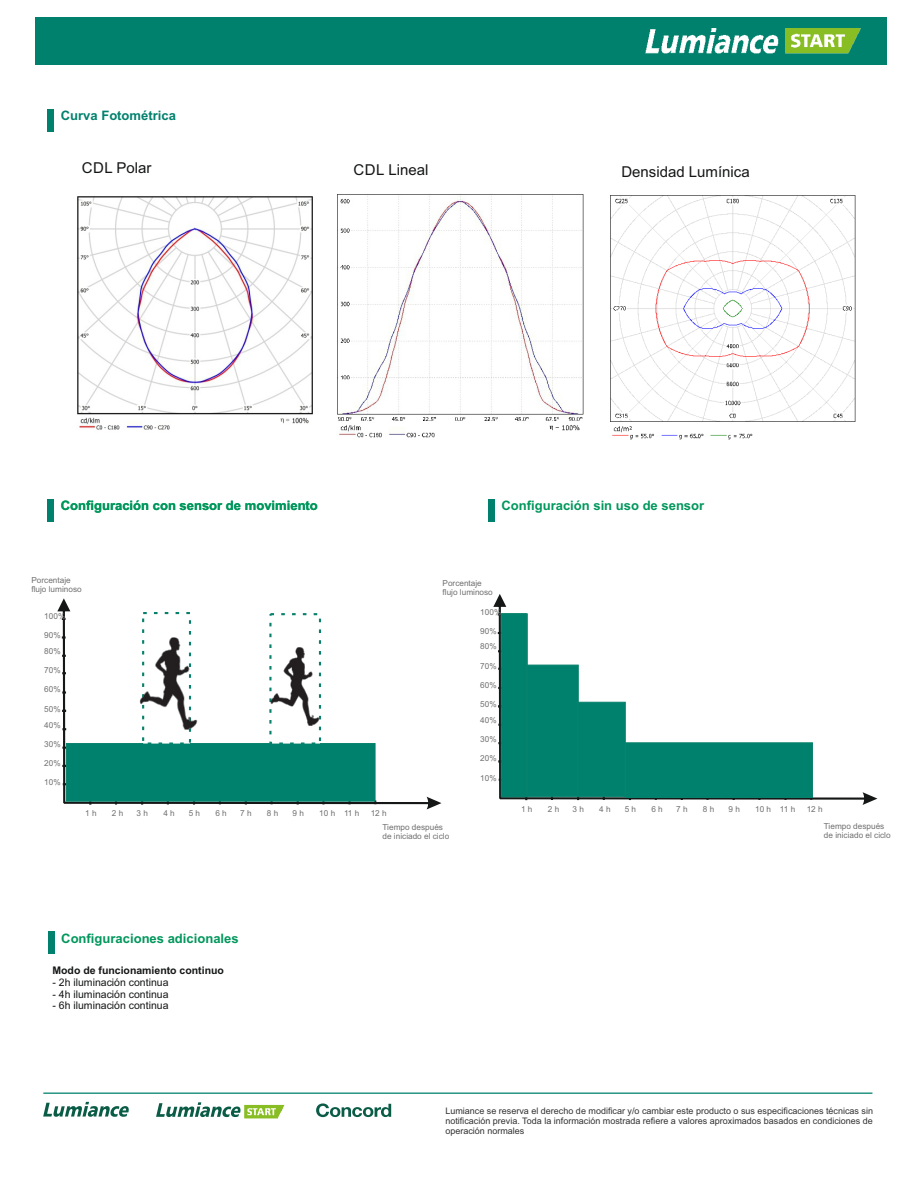
<style>
.page{position:relative;width:918px;height:1188px;background:#fff}
.page>*{position:absolute;margin:0;border:0;box-sizing:border-box;transform-origin:0 0}
.t1{font:15px "Arial";color:#151616}
.t2{font:700 13.05px "Arial";color:#00975c}
.t3{font:700 13.05px "Arial";color:#00816d}
.t4{font:10.5px "Arial";color:#151616}
.t5{font:700 10.5px "Arial";color:#151616}
.t6{font:9px/10.1px "Arial";color:#323232;text-align:justify}
.t7{font:8.25px/9.1px "Arial";color:#707070}
</style>
<div class="page">
<div style="left:35px;top:18px;width:852px;height:47px;background:#00816d"></div>
<img style="left:645px;top:28px;width:216px;height:26px">
<hr style="left:43px;top:1093px;width:829px;height:1px;background:#00816d">
<svg style="left:316px;top:1103px;width:75px;height:14px"></svg>
<svg style="left:156px;top:1102px;width:85px;height:15px"></svg>
<img style="left:244px;top:1104px;width:41px;height:15px">
<svg style="left:43px;top:1102px;width:86px;height:15px"></svg>
<div style="left:48px;top:109px;width:6px;height:23px;background:#00816d"></div>
<div style="left:48px;top:499px;width:6px;height:23px;background:#00816d"></div>
<div style="left:488px;top:499px;width:7px;height:23px;background:#00816d"></div>
<svg style="left:493px;top:594px;width:384px;height:211px"></svg>
<svg style="left:57px;top:598px;width:384px;height:211px"></svg>
<img style="left:270px;top:646px;width:50px;height:80px">
<img style="left:77px;top:196px;width:236px;height:234px">
<img style="left:610px;top:195px;width:246px;height:245px">
<img style="left:337px;top:194px;width:247px;height:244px">
<div style="left:48px;top:932px;width:7px;height:22px;background:#00816d"></div>
<h2 class="t3" style="left:61px;top:110px;width:117px">Curva Fotométrica</h2>
<h1 class="t1" style="left:82px;top:163px;width:71px">CDL Polar</h1>
<h1 class="t1" style="left:353px;top:164px;width:76px">CDL Lineal</h1>
<h1 class="t1" style="left:621px;top:166px;width:130px">Densidad Lumínica</h1>
<h2 class="t2" style="left:61px;top:500px;width:259px">Configuración con sensor de movimiento</h2>
<h2 class="t2" style="left:501px;top:500px;width:204px">Configuración sin uso de sensor</h2>
<p class="t7" style="left:31px;top:576px;width:52px">Porcentaje flujo luminoso</p>
<p class="t7" style="left:443px;top:579px;width:52px">Porcentaje flujo luminoso</p>
<p class="t7" style="left:44px;top:612px;width:23px">100%</p>
<p class="t7" style="left:480px;top:608px;width:23px">100%</p>
<p class="t7" style="left:44px;top:632px;width:18px">90%</p>
<p class="t7" style="left:480px;top:627px;width:18px">90%</p>
<p class="t7" style="left:44px;top:647px;width:18px">80%</p>
<p class="t7" style="left:480px;top:643px;width:18px">80%</p>
<p class="t7" style="left:44px;top:667px;width:18px">70%</p>
<p class="t7" style="left:480px;top:662px;width:18px">70%</p>
<p class="t7" style="left:44px;top:685px;width:18px">60%</p>
<p class="t7" style="left:480px;top:681px;width:18px">60%</p>
<p class="t7" style="left:44px;top:705px;width:18px">50%</p>
<p class="t7" style="left:480px;top:700px;width:18px">50%</p>
<p class="t7" style="left:44px;top:721px;width:18px">40%</p>
<p class="t7" style="left:480px;top:716px;width:18px">40%</p>
<p class="t7" style="left:44px;top:740px;width:18px">30%</p>
<p class="t7" style="left:480px;top:736px;width:18px">30%</p>
<p class="t7" style="left:44px;top:759px;width:18px">20%</p>
<p class="t7" style="left:480px;top:755px;width:18px">20%</p>
<p class="t7" style="left:44px;top:779px;width:18px">10%</p>
<p class="t7" style="left:480px;top:774px;width:18px">10%</p>
<p class="t7" style="left:85px;top:809px;width:13px">1 h</p>
<p class="t7" style="left:112px;top:809px;width:13px">2 h</p>
<p class="t7" style="left:137px;top:809px;width:13px">3 h</p>
<p class="t7" style="left:163px;top:809px;width:13px">4 h</p>
<p class="t7" style="left:189px;top:809px;width:13px">5 h</p>
<p class="t7" style="left:215px;top:809px;width:13px">6 h</p>
<p class="t7" style="left:240px;top:809px;width:13px">7 h</p>
<p class="t7" style="left:267px;top:809px;width:13px">8 h</p>
<p class="t7" style="left:293px;top:809px;width:13px">9 h</p>
<p class="t7" style="left:319px;top:809px;width:42px">10 h 11 h</p>
<p class="t7" style="left:371px;top:809px;width:18px">12 h</p>
<p class="t7" style="left:383px;top:824px;width:68px">Tiempo después de iniciado el ciclo</p>
<p class="t7" style="left:521px;top:805px;width:13px">1 h</p>
<p class="t7" style="left:548px;top:805px;width:13px">2 h</p>
<p class="t7" style="left:573px;top:805px;width:13px">3 h</p>
<p class="t7" style="left:599px;top:805px;width:13px">4 h</p>
<p class="t7" style="left:625px;top:805px;width:13px">5 h</p>
<p class="t7" style="left:651px;top:805px;width:13px">6 h</p>
<p class="t7" style="left:676px;top:805px;width:13px">7 h</p>
<p class="t7" style="left:703px;top:805px;width:13px">8 h</p>
<p class="t7" style="left:728px;top:805px;width:13px">9 h</p>
<p class="t7" style="left:755px;top:805px;width:42px">10 h 11 h</p>
<p class="t7" style="left:807px;top:805px;width:18px">12 h</p>
<p class="t7" style="left:824px;top:822px;width:68px">Tiempo después de iniciado el ciclo</p>
<h2 class="t2" style="left:61px;top:933px;width:179px">Configuraciones adicionales</h2>
<p class="t5" style="left:52px;top:967px;width:173px">Modo de funcionamiento continuo</p>
<p class="t4" style="left:52px;top:978px;width:118px">- 2h iluminación continua</p>
<p class="t4" style="left:52px;top:990px;width:118px">- 4h iluminación continua</p>
<p class="t4" style="left:52px;top:1002px;width:118px">- 6h iluminación continua</p>
<p class="t6" style="left:445px;top:1107px;width:429px">Lumiance se reserva el derecho de modificar y/o cambiar este producto o sus especificaciones técnicas sin notificación previa. Toda la información mostrada refiere a valores aproximados basados en condiciones de operación normales</p>
</div>
